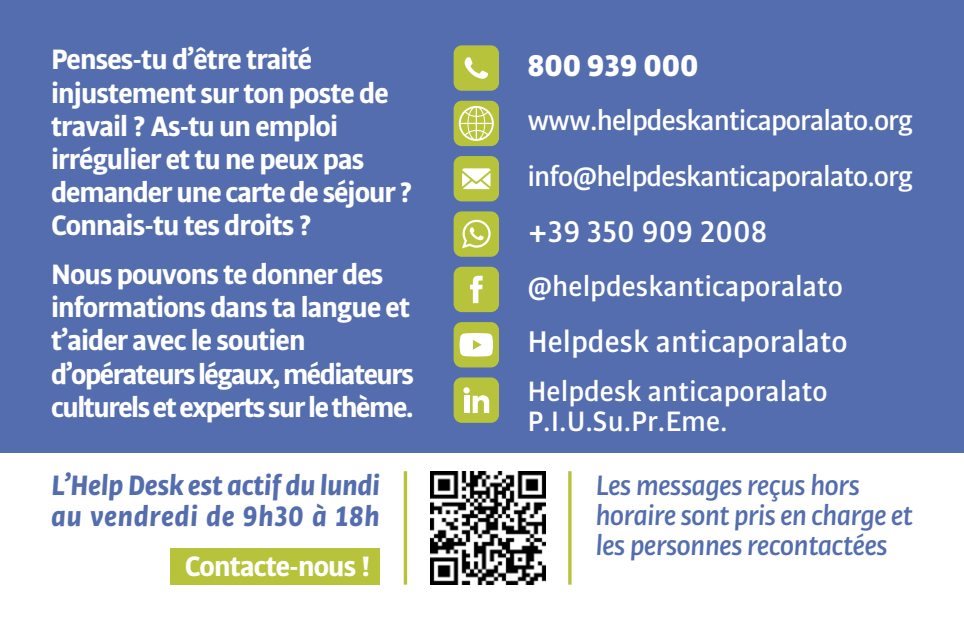
<style>
.page{position:relative;width:964px;height:624px;background:#536dae}
.page>*{position:absolute;margin:0;border:0;box-sizing:border-box;transform-origin:0 0}
.t1{font:500 32px "Bulo";color:#fff}
.t2{font:900 32px "Bulo";color:#fff}
.t3{font:700 30px/33.2px "Bulo";letter-spacing:-.03em;color:#fff}
.t4{font:italic 500 30px/30px "Bulo";letter-spacing:-.02em;color:#536dae}
.t5{font:500 30px "Bulo";letter-spacing:-.03em;color:#fff}
.t6{font:500 30px/30px "Bulo";color:#fff}
.t7{font:italic 700 30px/30.8px "Bulo";letter-spacing:-.01em;color:#536dae}
</style>
<div class="page">
<div style="left:0;top:454px;width:964px;height:170px;background:#fff"></div>
<img style="left:431px;top:471px;width:114px;height:113px">
<hr style="left:404px;top:471px;width:3px;height:113px;background:#b7c43b">
<hr style="left:568px;top:471px;width:3px;height:113px;background:#b7c43b">
<div style="left:171px;top:548px;width:209px;height:36px;background:#b7c43b"></div>
<div style="left:454px;top:45px;width:45px;height:46px;background:#b7c43b;border-radius:8px"></div>
<svg style="left:465px;top:57px;width:23px;height:22px"></svg>
<div style="left:454px;top:156px;width:45px;height:45px;background:#b7c43b;border-radius:8px"></div>
<svg style="left:462px;top:168px;width:28px;height:21px"></svg>
<div style="left:454px;top:211px;width:45px;height:46px;background:#b7c43b;border-radius:8px"></div>
<svg style="left:462px;top:220px;width:29px;height:28px"></svg>
<div style="left:454px;top:267px;width:45px;height:45px;background:#b7c43b;border-radius:8px"></div>
<svg style="left:470px;top:276px;width:13px;height:27px"></svg>
<div style="left:454px;top:377px;width:45px;height:46px;background:#b7c43b;border-radius:8px"></div>
<div style="left:464px;top:396px;width:5px;height:17px;background:#fff"></div>
<div style="left:463px;top:387px;width:7px;height:6px;background:#fff;border-radius:50%"></div>
<svg style="left:473px;top:395px;width:16px;height:18px"></svg>
<div style="left:454px;top:322px;width:45px;height:45px;background:#b7c43b;border-radius:8px"></div>
<svg style="left:460px;top:333px;width:33px;height:23px"></svg>
<div style="left:454px;top:101px;width:45px;height:45px;background:#b7c43b;border-radius:8px"></div>
<svg style="left:459px;top:106px;width:35px;height:35px"></svg>
<p class="t3" style="left:51px;top:45px;width:364px">Penses-tu d’être traité injustement sur ton poste de travail ? As-tu un emploi irrégulier et tu ne peux pas demander une carte de séjour ?<br>Connais-tu tes droits ?</p>
<p class="t3" style="left:51px;top:259px;width:364px">Nous pouvons te donner des informations dans ta langue et t’aider avec le soutien d’opérateurs légaux, médiateurs culturels et experts sur le thème.</p>
<p class="t2" style="left:527px;top:53px;width:173px">800 939 000</p>
<p class="t5" style="left:527px;top:109px;width:387px">www.helpdeskanticaporalato.org</p>
<p class="t5" style="left:527px;top:165px;width:387px">info@helpdeskanticaporalato.org</p>
<p class="t1" style="left:527px;top:219px;width:242px">+39 350 909 2008</p>
<p class="t6" style="left:527px;top:274px;width:317px">@helpdeskanticaporalato</p>
<p class="t1" style="left:527px;top:330px;width:322px">Helpdesk anticaporalato</p>
<p class="t6" style="left:527px;top:379px;width:302px">Helpdesk anticaporalato<br>P.I.U.Su.Pr.Eme.</p>
<p class="t7" style="left:51px;top:472px;width:330px">L’Help Desk est actif du lundi au vendredi de 9h30 à 18h</p>
<p class="t4" style="left:595px;top:472px;width:319px">Les messages reçus hors horaire sont pris en charge et les personnes recontactées</p>
<p class="t3" style="left:185px;top:551px;width:188px">Contacte-nous !</p>
</div>
